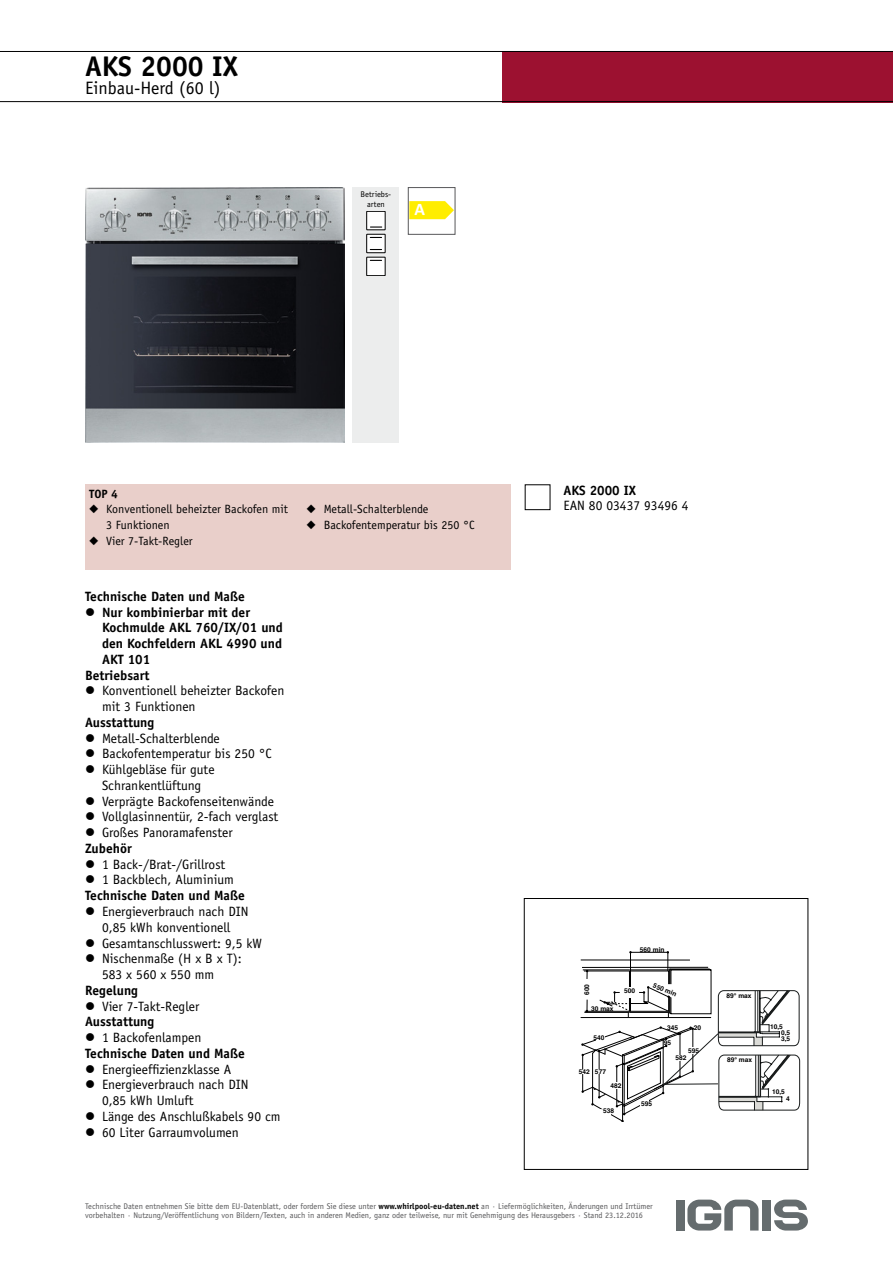
<style>
.page{position:relative;width:893px;height:1263px;background:#fff}
.page>*{position:absolute;margin:0;border:0;box-sizing:border-box;transform-origin:0 0}
.t1{font:700 28.5px "Officina Sans Std";color:#000}
.t2{font:18px "Officina Sans Std";color:#000}
.t3{font:700 17.4px "Calibri";color:#fff}
.t4{font:13.5px/15.8px "Officina Sans Std";color:#000}
.t5{font:700 13.5px "Officina Sans Std";color:#000}
.t6{font:12px/15.8px "Officina Sans Std";color:#000}
.t7{font:700 12px "Officina Sans Std";color:#000}
.t8{font:8.25px/9px "Officina Sans Std";color:#58585a}
.t9{font:8.25px/9.9px "Officina Sans ITC Pro";color:#000;text-align:center}
.t10{font:700 6.6px "Helvetica";color:#000}
.s1{font-weight:700;color:#000}
</style>
<div class="page">
<svg style="left:0;top:51px;width:893px;height:51px"></svg>
<img style="left:85px;top:187px;width:259px;height:255px">
<div style="left:353px;top:187px;width:46px;height:255px;background:#eceded"></div>
<div style="left:367px;top:211px;width:18px;height:19px;background:#fff"></div>
<div style="left:366px;top:211px;width:19px;height:19px;border:1px solid #000"></div>
<svg style="left:370px;top:226px;width:12px;height:2px"></svg>
<div style="left:367px;top:234px;width:18px;height:19px;background:#fff"></div>
<div style="left:366px;top:234px;width:19px;height:19px;border:1px solid #000"></div>
<svg style="left:370px;top:237px;width:12px;height:1px"></svg>
<svg style="left:370px;top:249px;width:12px;height:1px"></svg>
<div style="left:367px;top:257px;width:18px;height:19px;background:#fff"></div>
<div style="left:366px;top:257px;width:19px;height:19px;border:1px solid #000"></div>
<svg style="left:370px;top:260px;width:12px;height:1px"></svg>
<svg style="left:410px;top:201px;width:43px;height:18px"></svg>
<div style="left:408px;top:187px;width:47px;height:48px;border:1px solid #58585a"></div>
<div style="left:85px;top:485px;width:425px;height:85px;background:#e9cfca"></div>
<div style="left:524px;top:898px;width:284px;height:272px;border:1px solid #000"></div>
<hr style="left:581px;top:1017px;width:130px;height:1px;background:#000">
<hr style="left:581px;top:960px;width:109px;height:1px;background:#000">
<svg style="left:582px;top:951px;width:218px;height:171px"></svg>
<div style="left:676px;top:1199px;width:8px;height:31px;background:#656c6e"></div>
<div style="left:763px;top:1199px;width:8px;height:31px;background:#656c6e"></div>
<svg style="left:687px;top:1199px;width:71px;height:31px"></svg>
<svg style="left:774px;top:1199px;width:34px;height:31px"></svg>
<h1 class="t1" style="left:85px;top:48px;width:155px">AKS 2000 IX</h1>
<h2 class="t2" style="left:85px;top:77px;width:137px">Einbau-Herd (60 l)</h2>
<p class="t9" style="left:361px;top:190px;width:32px">Betriebs&shy;arten</p>
<p class="t3" style="left:415px;top:199px;width:12px">A</p>
<p class="t7" style="left:89px;top:486px;width:30px">TOP 4</p>
<p class="t6" style="left:106px;top:501px;width:183px;text-indent:-17px">◆ Konventionell beheizter Backofen mit<br>3 Funktionen</p>
<p class="t6" style="left:89px;top:533px;width:105px">◆ Vier 7-Takt-Regler</p>
<p class="t6" style="left:307px;top:501px;width:123px">◆ Metall-Schalterblende</p>
<p class="t6" style="left:307px;top:517px;width:169px">◆ Backofentemperatur bis 250 °C</p>
<p class="t5" style="left:563px;top:481px;width:74px">AKS 2000 IX</p>
<p class="t4" style="left:563px;top:498px;width:127px">EAN 80 03437 93496 4</p>
<p class="t5" style="left:85px;top:588px;width:161px">Technische Daten und Maße</p>
<p class="t5" style="left:102px;top:604px;width:150px">Nur kombinierbar mit der</p>
<p class="t5" style="left:102px;top:619px;width:182px">Kochmulde AKL 760/IX/01 und</p>
<p class="t5" style="left:102px;top:635px;width:182px">den Kochfeldern AKL 4990 und</p>
<p class="t5" style="left:102px;top:651px;width:50px">AKT 101</p>
<p class="t5" style="left:85px;top:667px;width:66px">Betriebsart</p>
<p class="t4" style="left:102px;top:683px;width:184px">Konventionell beheizter Backofen mit 3 Funktionen</p>
<p class="t5" style="left:85px;top:714px;width:71px">Ausstattung</p>
<p class="t4" style="left:102px;top:730px;width:178px">Metall-Schalterblende<br>Backofentemperatur bis 250 °C<br>Kühlgebläse für gute<br>Schrankentlüftung<br>Verprägte Backofenseitenwände<br>Vollglasinnentür, 2-fach verglast<br>Großes Panoramafenster</p>
<p class="t5" style="left:85px;top:840px;width:48px">Zubehör</p>
<p class="t4" style="left:102px;top:856px;width:134px">1 Back-/Brat-/Grillrost<br>1 Backblech, Aluminium</p>
<p class="t5" style="left:85px;top:887px;width:161px">Technische Daten und Maße</p>
<p class="t4" style="left:102px;top:903px;width:162px">Energieverbrauch nach DIN<br>0,85 kWh konventionell<br>Gesamtanschlusswert: 9,5 kW<br>Nischenmaße (H x B x T):<br>583 x 560 x 550 mm</p>
<p class="t5" style="left:85px;top:982px;width:55px">Regelung</p>
<p class="t4" style="left:102px;top:998px;width:99px">Vier 7-Takt-Regler</p>
<p class="t5" style="left:85px;top:1013px;width:71px">Ausstattung</p>
<p class="t4" style="left:102px;top:1030px;width:101px">1 Backofenlampen</p>
<p class="t5" style="left:85px;top:1045px;width:161px">Technische Daten und Maße</p>
<p class="t4" style="left:102px;top:1061px;width:180px">Energieeffizienzklasse A<br>Energieverbrauch nach DIN<br>0,85 kWh Umluft<br>Länge des Anschlußkabels 90 cm<br>60 Liter Garraumvolumen</p>
<p class="t10" style="left:579px;top:1066px;width:29px">542 577</p>
<p class="t10" style="left:640px;top:944px;width:26px">560 min</p>
<p class="t10" style="left:624px;top:985px;width:13px">500</p>
<p class="t10" style="left:655px;top:980px;width:26px;rotate:22deg">550 min</p>
<p class="t10" style="left:582px;top:995px;width:13px;rotate:-90deg">600</p>
<p class="t10" style="left:591px;top:1003px;width:24px">30 max</p>
<p class="t10" style="left:667px;top:1022px;width:13px">345</p>
<p class="t10" style="left:694px;top:1022px;width:9px">20</p>
<p class="t10" style="left:593px;top:1032px;width:13px">540</p>
<p class="t10" style="left:664px;top:1037px;width:9px">95</p>
<p class="t10" style="left:688px;top:1045px;width:13px">595</p>
<p class="t10" style="left:676px;top:1052px;width:13px">582</p>
<p class="t10" style="left:610px;top:1080px;width:13px">482</p>
<p class="t10" style="left:641px;top:1099px;width:13px">595</p>
<p class="t10" style="left:603px;top:1105px;width:13px">538</p>
<p class="t10" style="left:726px;top:990px;width:27px">89° max</p>
<p class="t10" style="left:727px;top:1054px;width:27px">89° max</p>
<p class="t10" style="left:770px;top:1021px;width:14px">10,5</p>
<p class="t10" style="left:781px;top:1028px;width:11px">0,5</p>
<p class="t10" style="left:781px;top:1034px;width:11px">3,5</p>
<p class="t10" style="left:772px;top:1087px;width:14px">10,5</p>
<p class="t10" style="left:786px;top:1093px;width:5px">4</p>
<p class="t8" style="left:85px;top:1202px;width:569px">Technische Daten entnehmen Sie bitte dem EU-Datenblatt, oder fordern Sie diese unter <span class="s1">www.whirlpool-eu-daten.net</span> an · Liefermöglichkeiten, Änderungen und Irrtümer vorbehalten · Nutzung/Veröffentlichung von Bildern/Texten, auch in anderen Medien, ganz oder teilweise, nur mit Genehmigung des Herausgebers · Stand 23.12.2016</p>
</div>
